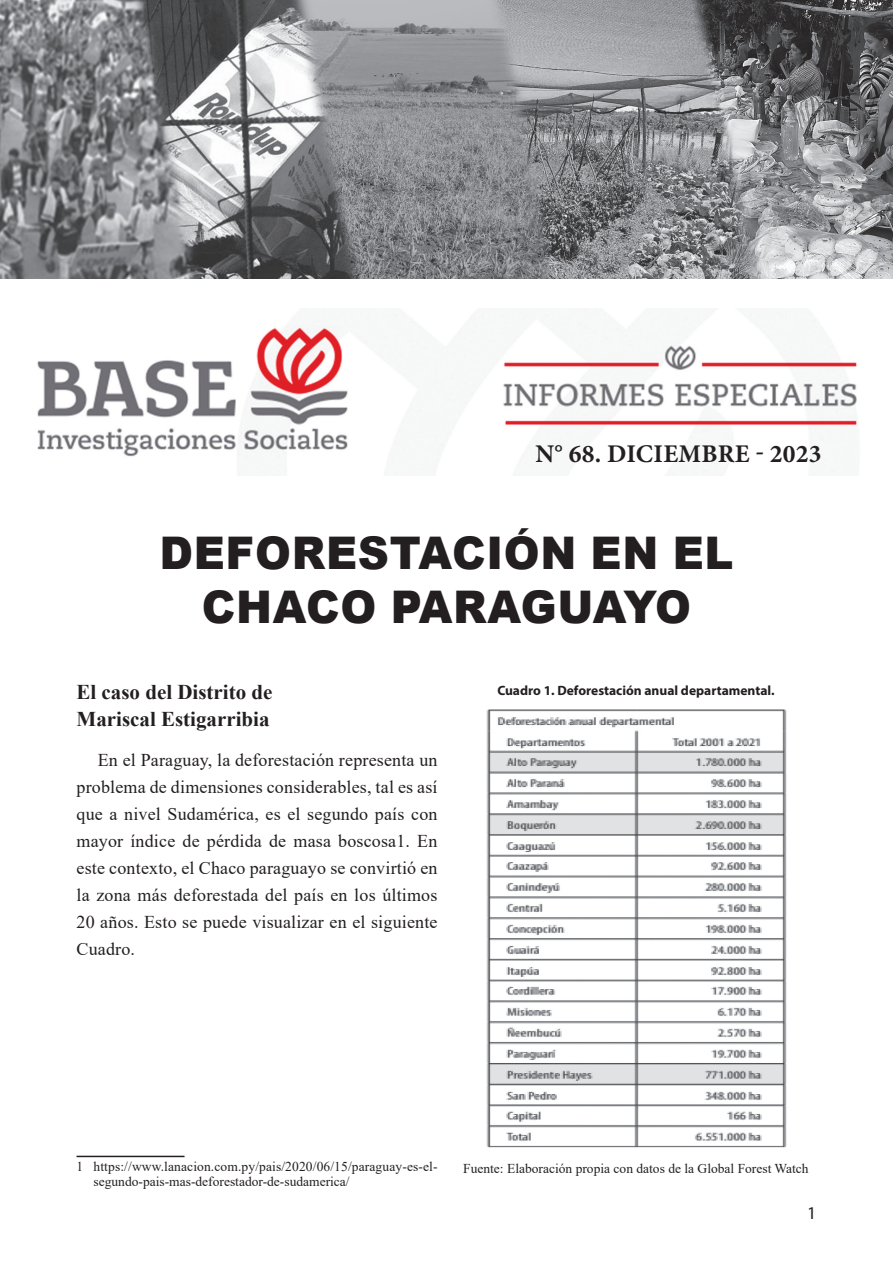
<style>
.page{position:relative;width:893px;height:1263px;background:#fff}
.page>*{position:absolute;margin:0;border:0;box-sizing:border-box;transform-origin:0 0}
.t1{font:900 45px/54px "Arial";letter-spacing:.015em;color:#231f20;text-align:center;scale:.96 1}
.t2{font:700 25.5px "Minion Pro";letter-spacing:.01em;color:#231f20}
.t3{font:700 21px/27px "Times New Roman";color:#231f20}
.t4{font:18px/27px "Times New Roman";letter-spacing:.01em;color:#231f20;text-align:justify}
.t5{font:18px "Myriad Pro";color:#231f20}
.t6{font:13.5px/15px "Times New Roman";color:#231f20}
.t7{font:700 13.5px "Myriad Pro";color:#231f20}
</style>
<div class="page">
<img style="left:0;top:0;width:893px;height:278px">
<img style="left:37px;top:308px;width:821px;height:168px">
<hr style="left:77px;top:1156px;width:108px;height:1px;background:#231f20">
<img style="left:486px;top:709px;width:301px;height:439px">
<h2 class="t2" style="left:536px;top:435px;width:288px">N° 68. DICIEMBRE - 2023</h2>
<h1 class="t1" style="left:160px;top:525px;width:599px">DEFORESTACIÓN EN EL<br>CHACO PARAGUAYO</h1>
<p class="t3" style="left:77px;top:678px;width:197px">El caso del Distrito de<br>Mariscal Estigarribia</p>
<p class="t4" style="left:77px;top:745px;width:363px;text-indent:21px">En el Paraguay, la deforestación representa un problema de dimensiones considerables, tal es así que a nivel Sudamérica, es el segundo país con mayor índice de pérdida de masa boscosa1. En este contexto, el Chaco paraguayo se convirtió en la zona más deforestada del país en los últimos 20 años. Esto se puede visualizar en el siguiente Cuadro.</p>
<p class="t7" style="left:497px;top:681px;width:279px">Cuadro 1. Deforestación anual departamental.</p>
<p class="t6" style="left:94px;top:1159px;width:346px;text-indent:-17px">1 https://www.lanacion.com.py/pais/2020/06/15/paraguay-es-el&shy;segundo-pais-mas-deforestador-de-sudamerica/</p>
<p class="t6" style="left:463px;top:1160px;width:347px">Fuente: Elaboración propia con datos de la Global Forest Watch</p>
<p class="t5" style="left:807px;top:1201px;width:11px">1</p>
</div>
